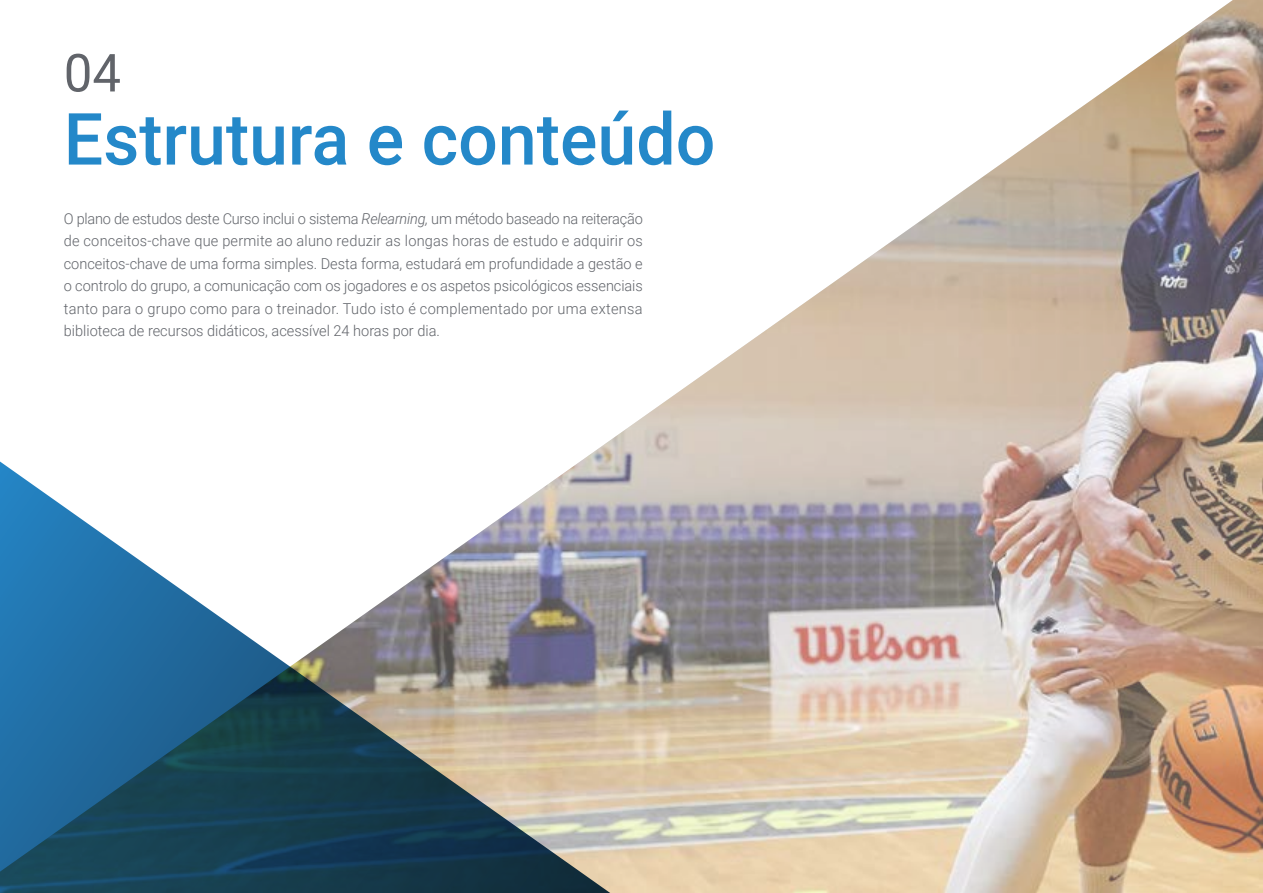
<style>
.page{position:relative;width:1263px;height:893px;background:#fff}
.page>*{position:absolute;margin:0;border:0;box-sizing:border-box;transform-origin:0 0}
.t1{font:500 72px "Roboto";color:#2488c9}
.t2{font:52.5px "Roboto";color:#61646a}
.t3{font:300 15px/22.5px "Roboto";color:#61646a;text-align:justify}
.s1{font-style:italic}
</style>
<div class="page">
<img style="left:602px;top:0;width:661px;height:893px">
<svg style="left:0;top:446px;width:640px;height:447px"></svg>
<h2 class="t2" style="left:64px;top:36px;width:59px">04</h2>
<h1 class="t1" style="left:64px;top:89px;width:653px">Estrutura e conteúdo</h1>
<p class="t3" style="left:64px;top:207px;width:581px">O plano de estudos deste Curso inclui o sistema <span class="s1">Relearning,</span> um método baseado na reiteração de conceitos-chave que permite ao aluno reduzir as longas horas de estudo e adquirir os conceitos-chave de uma forma simples. Desta forma, estudará em profundidade a gestão e o controlo do grupo, a comunicação com os jogadores e os aspetos psicológicos essenciais tanto para o grupo como para o treinador. Tudo isto é complementado por uma extensa biblioteca de recursos didáticos, acessível 24 horas por dia.</p>
</div>
